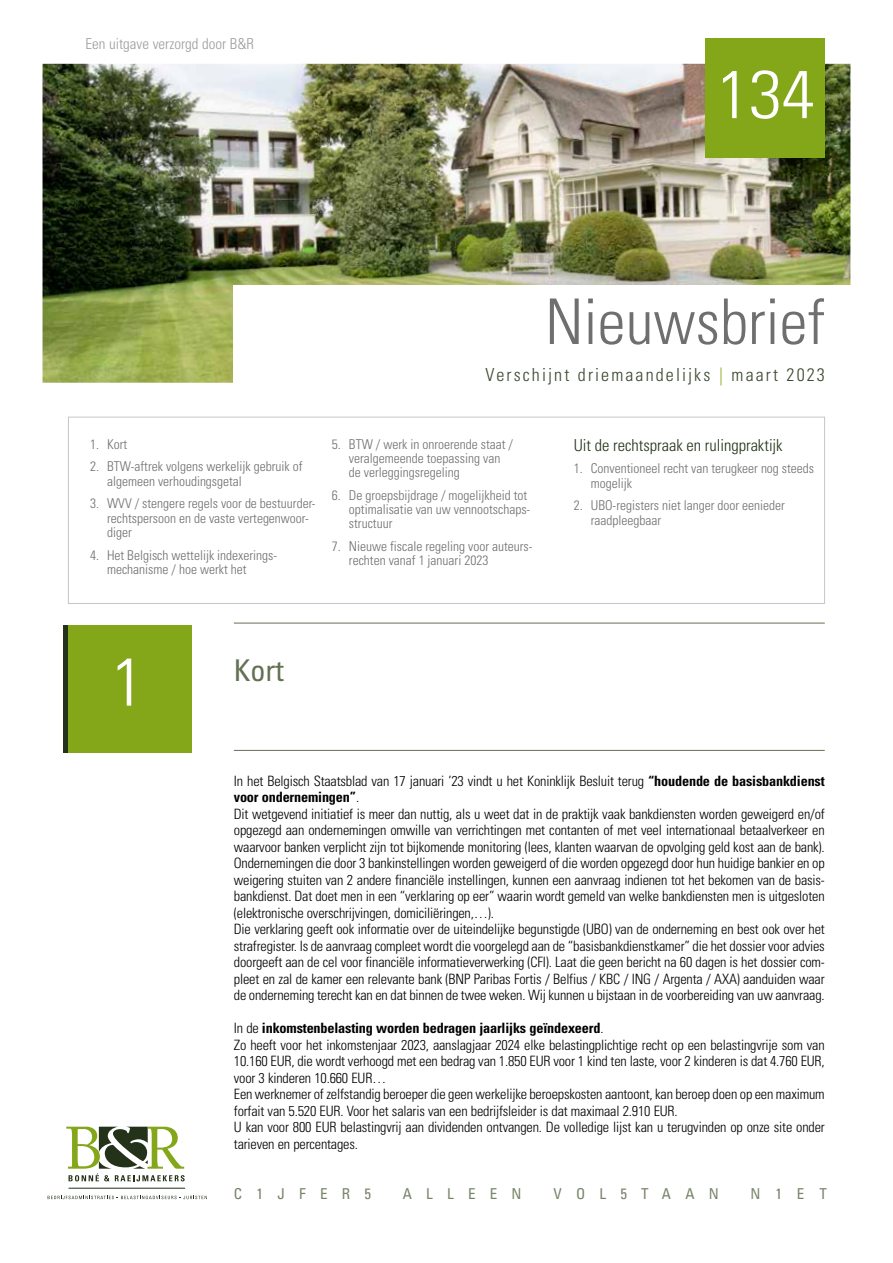
<style>
.page{position:relative;width:893px;height:1263px;background:#fff}
.page>*{position:absolute;margin:0;border:0;box-sizing:border-box;transform-origin:0 0}
.t1{font:300 condensed 67.5px "Univers LT Std";color:#fff;scale:1.11 1}
.t2{font:300 condensed 63px "Univers LT Std";color:#706f6f}
.t3{font:condensed 30px "Univers LT Std";color:#637054}
.t4{font:300 condensed 18px "Univers LT Std";letter-spacing:.115em;color:#39472c}
.t5{font:300 condensed 16.5px "Univers LT Std";color:#233218}
.t6{font:300 condensed 15px "Univers LT Std";color:#9d9d9c}
.t7{font:condensed 15px "Univers LT Std";letter-spacing:.95em;color:#788469}
.t8{font:300 condensed 14.25px/16.5px "Univers LT Std";letter-spacing:-.01em;color:#000}
.t9{font:300 condensed 13.5px/14.2px "Univers LT Std";color:#706f6f}
.s1{color:#91ae32}
.s2{font-weight:700}
</style>
<div class="page">
<img style="left:43px;top:64px;width:807px;height:319px">
<div style="left:234px;top:285px;width:659px;height:105px;background:#fff"></div>
<div style="left:706px;top:39px;width:119px;height:119px;background:#84a719"></div>
<div style="left:64px;top:625px;width:127px;height:128px;background:#84a719"></div>
<hr style="left:64px;top:625px;width:4px;height:128px;background:#233218">
<hr style="left:69px;top:1188px;width:116px;height:1px;background:#233218">
<svg style="left:48px;top:1196px;width:159px;height:3px"></svg>
<svg style="left:66px;top:1127px;width:119px;height:54px"></svg>
<div style="left:68px;top:417px;width:757px;height:187px;border:1px solid #c6c6c6"></div>
<hr style="left:234px;top:623px;width:591px;height:1px;background:#637054">
<hr style="left:234px;top:750px;width:591px;height:1px;background:#637054">
<p class="t6" style="left:85px;top:35px;width:170px">Een uitgave verzorgd door B&amp;R</p>
<h1 class="t1" style="left:716px;top:54px;width:90px">134</h1>
<h2 class="t2" style="left:545px;top:284px;width:281px">Nieuwsbrief</h2>
<p class="t4" style="left:485px;top:364px;width:341px">Verschijnt driemaandelijks <span class="s1">|</span> maart 2023</p>
<p class="t9" style="left:90px;top:437px;width:39px">1. Kort</p>
<p class="t9" style="left:107px;top:459px;width:197px;text-indent:-17px">2. BTW-aftrek volgens werkelijk gebruik of algemeen verhoudingsgetal</p>
<p class="t9" style="left:107px;top:496px;width:210px;text-indent:-17px">3. WVV / stengere regels voor de bestuurder&shy;rechtspersoon en de vaste vertegenwoor&shy;diger</p>
<p class="t9" style="left:107px;top:548px;width:172px;text-indent:-17px">4. Het Belgisch wettelijk indexerings&shy;mechanisme / hoe werkt het</p>
<p class="t9" style="left:349px;top:437px;width:166px;text-indent:-17px">5. BTW / werk in onroerende staat / veralgemeende toepassing van de verleggingsregeling</p>
<p class="t9" style="left:349px;top:488px;width:183px;text-indent:-17px">6. De groepsbijdrage / mogelijkheid tot optimalisatie van uw vennootschaps&shy;structuur</p>
<p class="t9" style="left:349px;top:539px;width:185px;text-indent:-17px">7. Nieuwe fiscale regeling voor auteurs&shy;rechten vanaf 1 januari 2023</p>
<p class="t5" style="left:574px;top:435px;width:210px">Uit de rechtspraak en rulingpraktijk</p>
<p class="t9" style="left:591px;top:462px;width:225px;text-indent:-17px">1. Conventioneel recht van terugkeer nog steeds mogelijk</p>
<p class="t9" style="left:591px;top:499px;width:196px;text-indent:-17px">2. UBO-registers niet langer door eenieder raadpleegbaar</p>
<h1 class="t1" style="left:111px;top:641px;width:32px">1</h1>
<h3 class="t3" style="left:234px;top:651px;width:52px">Kort</h3>
<p class="t8" style="left:234px;top:772px;width:592px">In het Belgisch Staatsblad van 17 januari ’23 vindt u het Koninklijk Besluit terug <span class="s2">“houdende de basisbankdienst voor ondernemingen”</span>.<br>Dit wetgevend initiatief is meer dan nuttig, als u weet dat in de praktijk vaak bankdiensten worden geweigerd en/of opgezegd aan ondernemingen omwille van verrichtingen met contanten of met veel internationaal betaalverkeer en waarvoor banken verplicht zijn tot bijkomende monitoring (lees, klanten waarvan de opvolging geld kost aan de bank).<br>Ondernemingen die door 3 bankinstellingen worden geweigerd of die worden opgezegd door hun huidige bankier en op weigering stuiten van 2 andere financiële instellingen, kunnen een aanvraag indienen tot het bekomen van de basis&shy;bankdienst. Dat doet men in een “verklaring op eer” waarin wordt gemeld van welke bankdiensten men is uitgesloten (elektronische overschrijvingen, domiciliëringen,…).<br>Die verklaring geeft ook informatie over de uiteindelijke begunstigde (UBO) van de onderneming en best ook over het strafregister. Is de aanvraag compleet wordt die voorgelegd aan de “basisbankdienstkamer” die het dossier voor advies doorgeeft aan de cel voor financiële informatieverwerking (CFI). Laat die geen bericht na 60 dagen is het dossier com&shy;pleet en zal de kamer een relevante bank (BNP Paribas Fortis / Belfius / KBC / ING / Argenta / AXA) aanduiden waar de onderneming terecht kan en dat binnen de twee weken. Wij kunnen u bijstaan in de voorbereiding van uw aanvraag.</p>
<p class="t8" style="left:234px;top:1020px;width:592px">In de <span class="s2">inkomstenbelasting worden bedragen jaarlijks geïndexeerd</span>.<br>Zo heeft voor het inkomstenjaar 2023, aanslagjaar 2024 elke belastingplichtige recht op een belastingvrije som van 10.160 EUR, die wordt verhoogd met een bedrag van 1.850 EUR voor 1 kind ten laste, voor 2 kinderen is dat 4.760 EUR, voor 3 kinderen 10.660 EUR…<br>Een werknemer of zelfstandig beroeper die geen werkelijke beroepskosten aantoont, kan beroep doen op een maximum forfait van 5.520 EUR. Voor het salaris van een bedrijfsleider is dat maximaal 2.910 EUR.<br>U kan voor 800 EUR belastingvrij aan dividenden ontvangen. De volledige lijst kan u terugvinden op onze site onder tarieven en percentages.</p>
<p class="t7" style="left:234px;top:1184px;width:139px">C1JFER5</p>
<p class="t7" style="left:403px;top:1184px;width:120px">ALLEEN</p>
<p class="t7" style="left:553px;top:1184px;width:167px">VOL5TAAN</p>
<p class="t7" style="left:751px;top:1184px;width:78px">N1ET</p>
</div>
